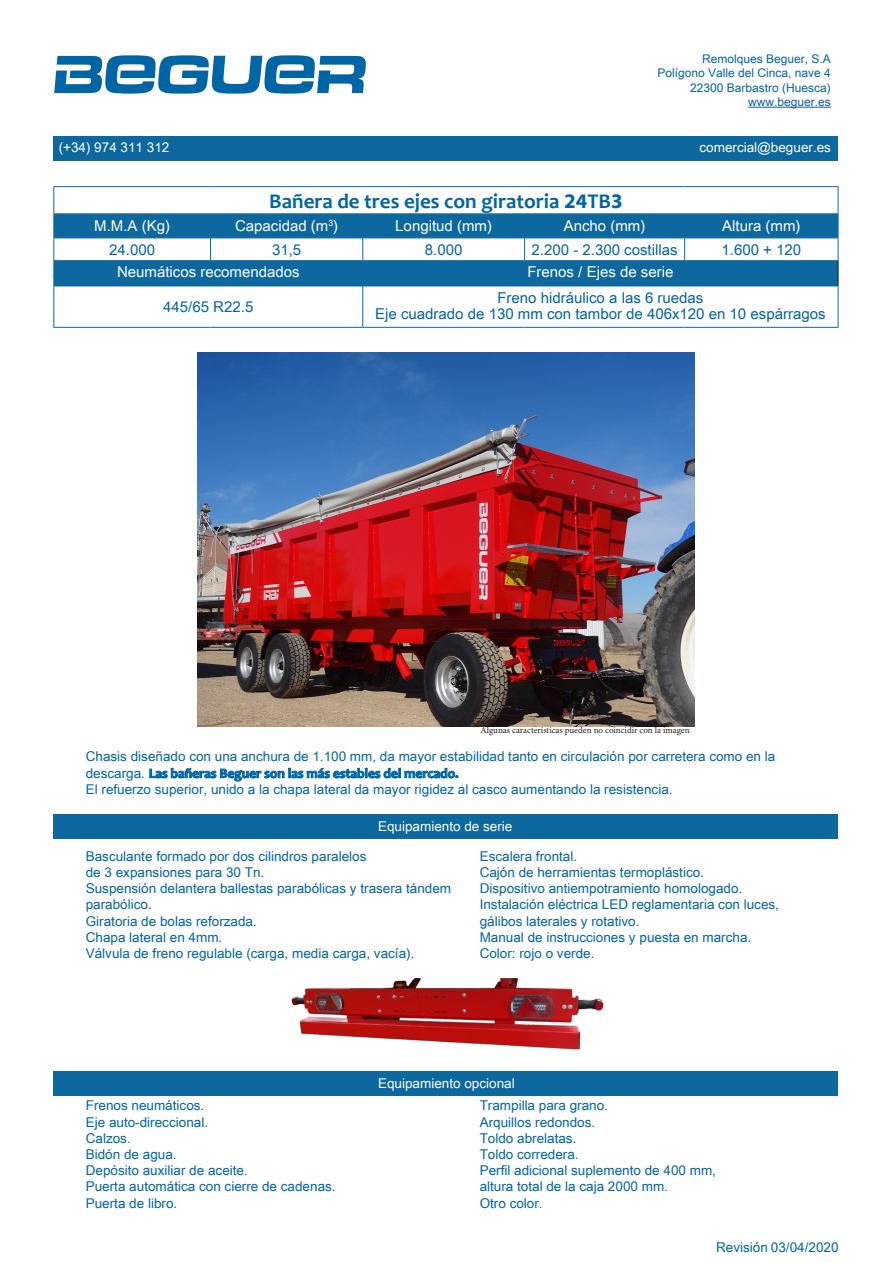
<style>
.page{position:relative;width:893px;height:1263px;background:#fff}
.page>*{position:absolute;margin:0;border:0;box-sizing:border-box;transform-origin:0 0}
.t1{font:55.8px "Beguer Logo";color:#0065a4}
.t2{font:21px "Beguer Texto Negrita";color:#0065a4}
.t3{font:15px/16.5px "Arial Unicode MS";color:#0065a4;text-align:center}
.t4{font:15px "Arial Unicode MS";color:#fff}
.Estilo_de_párrafo_1{font:13.5px/16.2px "Arial Unicode MS";color:#0065a4}
.t5{font:13.5px "Arial Unicode MS";color:#fff}
.t6{font:12px/14.4px "Arial Unicode MS";color:#0065a4;text-align:right}
.t7{font:12px "Arial Unicode MS";color:#175d9e}
.t8{font:9px "Minion Pro";color:#231f20}
.s1{font-family:"Beguer Texto Negrita"}
</style>
<div class="page">
<div style="left:54px;top:1071px;width:784px;height:24px;background:#0d68a0"></div>
<img style="left:291px;top:978px;width:313px;height:72px">
<div style="left:54px;top:814px;width:784px;height:24px;background:#0d68a0"></div>
<img style="left:197px;top:353px;width:498px;height:373px">
<svg style="left:54px;top:214px;width:784px;height:72px;fill:#0d68a0"></svg>
<svg style="left:524px;top:214px;width:1px;height:46px"></svg>
<hr style="left:362px;top:286px;width:1px;height:41px;background:#0d68a0">
<hr style="left:211px;top:238px;width:152px;height:1px;background:#0d68a0">
<hr style="left:363px;top:238px;width:162px;height:1px;background:#0d68a0">
<hr style="left:525px;top:238px;width:160px;height:1px;background:#0d68a0">
<hr style="left:53px;top:286px;width:1px;height:41px;background:#0d68a0">
<hr style="left:838px;top:286px;width:1px;height:41px;background:#0d68a0">
<hr style="left:53px;top:327px;width:158px;height:1px;background:#0d68a0">
<hr style="left:211px;top:327px;width:152px;height:1px;background:#0d68a0">
<hr style="left:363px;top:327px;width:162px;height:1px;background:#0d68a0">
<hr style="left:525px;top:327px;width:160px;height:1px;background:#0d68a0">
<hr style="left:685px;top:327px;width:153px;height:1px;background:#0d68a0">
<hr style="left:53px;top:186px;width:158px;height:1px;background:#0d68a0">
<hr style="left:211px;top:186px;width:152px;height:1px;background:#0d68a0">
<hr style="left:363px;top:186px;width:162px;height:1px;background:#0d68a0">
<hr style="left:525px;top:186px;width:160px;height:1px;background:#0d68a0">
<hr style="left:685px;top:186px;width:153px;height:1px;background:#0d68a0">
<hr style="left:211px;top:213px;width:152px;height:1px;background:#0d68a0">
<hr style="left:363px;top:213px;width:162px;height:1px;background:#0d68a0">
<hr style="left:525px;top:213px;width:160px;height:1px;background:#0d68a0">
<hr style="left:685px;top:213px;width:153px;height:1px;background:#0d68a0">
<svg style="left:684px;top:214px;width:1px;height:46px"></svg>
<hr style="left:685px;top:238px;width:153px;height:1px;background:#0d68a0">
<hr style="left:363px;top:260px;width:162px;height:1px;background:#0d68a0">
<hr style="left:525px;top:260px;width:160px;height:1px;background:#0d68a0">
<hr style="left:685px;top:260px;width:153px;height:1px;background:#0d68a0">
<hr style="left:363px;top:286px;width:162px;height:1px;background:#0d68a0">
<hr style="left:525px;top:286px;width:160px;height:1px;background:#0d68a0">
<hr style="left:685px;top:286px;width:153px;height:1px;background:#0d68a0">
<svg style="left:838px;top:187px;width:1px;height:99px"></svg>
<hr style="left:53px;top:213px;width:158px;height:1px;background:#0d68a0">
<svg style="left:210px;top:214px;width:1px;height:46px"></svg>
<hr style="left:53px;top:238px;width:158px;height:1px;background:#0d68a0">
<hr style="left:53px;top:260px;width:158px;height:1px;background:#0d68a0">
<svg style="left:53px;top:187px;width:1px;height:99px"></svg>
<hr style="left:211px;top:260px;width:152px;height:1px;background:#0d68a0">
<svg style="left:362px;top:214px;width:1px;height:72px"></svg>
<hr style="left:53px;top:286px;width:158px;height:1px;background:#0d68a0">
<hr style="left:211px;top:286px;width:152px;height:1px;background:#0d68a0">
<hr style="left:748px;top:107px;width:83px;height:1px;background:#175d9e">
<div style="left:54px;top:137px;width:784px;height:24px;background:#0d68a0"></div>
<p class="t1" style="left:52px;top:38px;width:321px">BEGUER</p>
<p class="t6" style="left:657px;top:51px;width:175px">Remolques Beguer, S.A<br>Polígono Valle del Cinca, nave 4</p>
<p class="t6" style="left:690px;top:80px;width:142px">22300 Barbastro (Huesca)</p>
<p class="t7" style="left:748px;top:93px;width:84px">www.beguer.es</p>
<p class="t5" style="left:59px;top:138px;width:112px">(+34) 974 311 312</p>
<p class="t5" style="left:699px;top:138px;width:133px">comercial@beguer.es</p>
<p class="t2" style="left:269px;top:188px;width:355px">Bañera de tres ejes con giratoria 24TB3</p>
<p class="t4" style="left:94px;top:214px;width:77px">M.M.A (Kg)</p>
<p class="t4" style="left:235px;top:214px;width:105px">Capacidad (m<sup>3</sup>)</p>
<p class="t4" style="left:395px;top:214px;width:98px">Longitud (mm)</p>
<p class="t4" style="left:564px;top:214px;width:83px">Ancho (mm)</p>
<p class="t4" style="left:722px;top:214px;width:80px">Altura (mm)</p>
<p class="t3" style="left:109px;top:241px;width:47px">24.000</p>
<p class="t3" style="left:272px;top:241px;width:31px">31,5</p>
<p class="t3" style="left:425px;top:241px;width:39px">8.000</p>
<p class="t3" style="left:532px;top:241px;width:147px">2.200 - 2.300 costillas</p>
<p class="t3" style="left:721px;top:241px;width:81px">1.600 + 120</p>
<p class="t4" style="left:117px;top:261px;width:184px">Neumáticos recomendados</p>
<p class="t4" style="left:527px;top:261px;width:147px">Frenos / Ejes de serie</p>
<p class="t3" style="left:163px;top:298px;width:92px">445/65 R22.5</p>
<p class="t3" style="left:375px;top:289px;width:452px">Freno hidráulico a las 6 ruedas<br>Eje cuadrado de 130 mm con tambor de 406x120 en 10 espárragos</p>
<p class="t8" style="left:480px;top:724px;width:211px">Algunas características pueden no coincidir con la imagen</p>
<p class="Estilo_de_párrafo_1" style="left:86px;top:748px;width:691px">Chasis diseñado con una anchura de 1.100 mm, da mayor estabilidad tanto en circulación por carretera como en la descarga. <span class="s1">Las bañeras Beguer son las más estables del mercado.</span></p>
<p class="Estilo_de_párrafo_1" style="left:86px;top:781px;width:588px">El refuerzo superior, unido a la chapa lateral da mayor rigidez al casco aumentando la resistencia.</p>
<p class="t5" style="left:378px;top:816px;width:136px">Equipamiento de serie</p>
<p class="Estilo_de_párrafo_1" style="left:86px;top:847px;width:282px">Basculante formado por dos cilindros paralelos</p>
<p class="Estilo_de_párrafo_1" style="left:86px;top:864px;width:180px">de 3 expansiones para 30 Tn.</p>
<p class="Estilo_de_párrafo_1" style="left:86px;top:880px;width:367px">Suspensión delantera ballestas parabólicas y trasera tándem parabólico.</p>
<p class="Estilo_de_párrafo_1" style="left:86px;top:912px;width:173px">Giratoria de bolas reforzada.</p>
<p class="Estilo_de_párrafo_1" style="left:86px;top:928px;width:138px">Chapa lateral en 4mm.</p>
<p class="Estilo_de_párrafo_1" style="left:86px;top:945px;width:330px">Válvula de freno regulable (carga, media carga, vacía).</p>
<p class="Estilo_de_párrafo_1" style="left:480px;top:847px;width:99px">Escalera frontal.</p>
<p class="Estilo_de_párrafo_1" style="left:480px;top:864px;width:226px">Cajón de herramientas termoplástico.</p>
<p class="Estilo_de_párrafo_1" style="left:480px;top:880px;width:264px">Dispositivo antiempotramiento homologado.</p>
<p class="Estilo_de_párrafo_1" style="left:480px;top:896px;width:301px">Instalación eléctrica LED reglamentaria con luces, gálibos laterales y rotativo.</p>
<p class="Estilo_de_párrafo_1" style="left:480px;top:928px;width:273px">Manual de instrucciones y puesta en marcha.</p>
<p class="Estilo_de_párrafo_1" style="left:480px;top:945px;width:116px">Color: rojo o verde.</p>
<p class="Estilo_de_párrafo_1" style="left:86px;top:1097px;width:120px">Frenos neumáticos.</p>
<p class="Estilo_de_párrafo_1" style="left:86px;top:1113px;width:124px">Eje auto-direccional.</p>
<p class="Estilo_de_párrafo_1" style="left:86px;top:1129px;width:47px">Calzos.</p>
<p class="Estilo_de_párrafo_1" style="left:86px;top:1146px;width:92px">Bidón de agua.</p>
<p class="Estilo_de_párrafo_1" style="left:86px;top:1162px;width:164px">Depósito auxiliar de aceite.</p>
<p class="Estilo_de_párrafo_1" style="left:86px;top:1178px;width:251px">Puerta automática con cierre de cadenas.</p>
<p class="Estilo_de_párrafo_1" style="left:86px;top:1194px;width:93px">Puerta de libro.</p>
<p class="t5" style="left:378px;top:1073px;width:138px">Equipamiento opcional</p>
<p class="Estilo_de_párrafo_1" style="left:480px;top:1097px;width:130px">Trampilla para grano.</p>
<p class="Estilo_de_párrafo_1" style="left:480px;top:1113px;width:117px">Arquillos redondos.</p>
<p class="Estilo_de_párrafo_1" style="left:480px;top:1129px;width:98px">Toldo abrelatas.</p>
<p class="Estilo_de_párrafo_1" style="left:480px;top:1146px;width:101px">Toldo corredera.</p>
<p class="Estilo_de_párrafo_1" style="left:480px;top:1162px;width:238px">Perfil adicional suplemento de 400 mm,</p>
<p class="Estilo_de_párrafo_1" style="left:480px;top:1178px;width:190px">altura total de la caja 2000 mm.</p>
<p class="Estilo_de_párrafo_1" style="left:480px;top:1194px;width:65px">Otro color.</p>
<p class="Estilo_de_párrafo_1" style="left:716px;top:1239px;width:124px">Revisión 03/04/2020</p>
</div>
